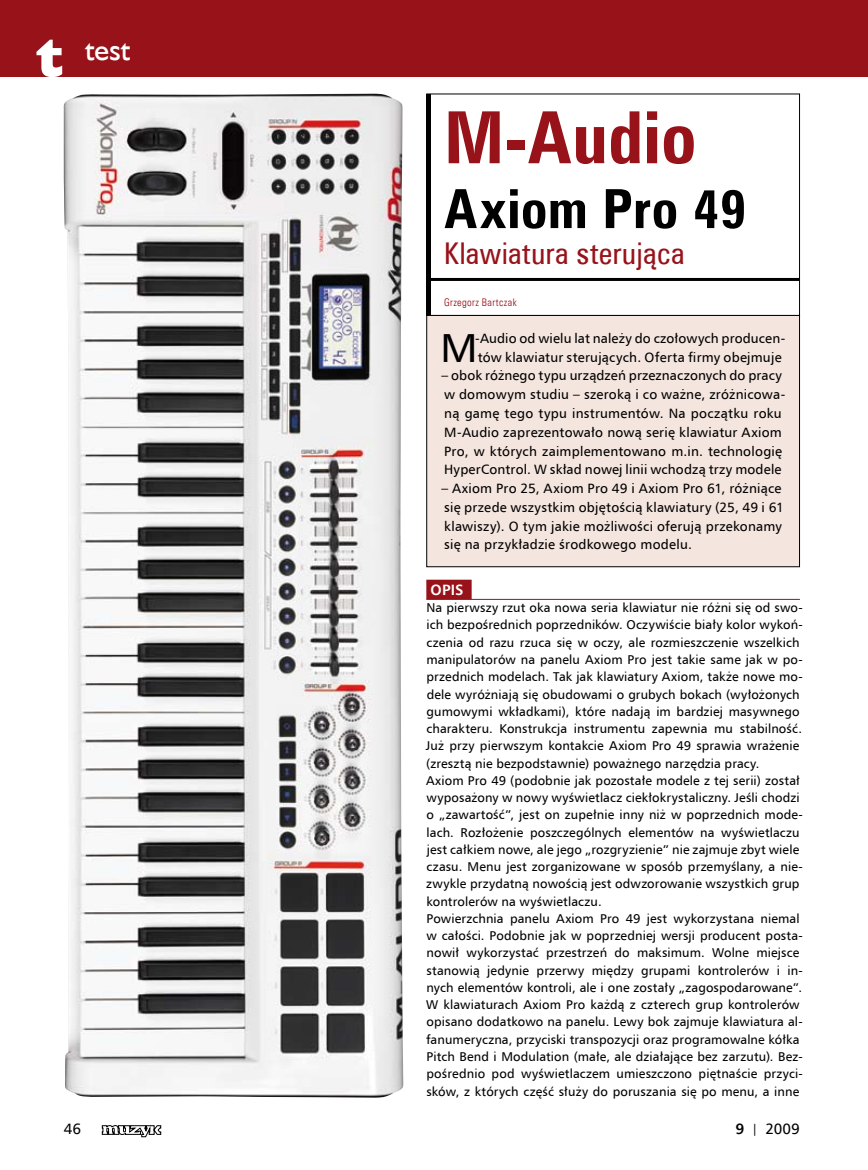
<style>
.page{position:relative;width:868px;height:1170px;background:#fff}
.page>*{position:absolute;margin:0;border:0;box-sizing:border-box;transform-origin:0 0}
.t1{font:700 72px "Zurich Cn EU";letter-spacing:.005em;color:#98121a}
.t2{font:700 54px "Zurich Cn EU";letter-spacing:.01em;color:#000}
.t3{font:40.5px "Humnst 777 EU";color:#000}
.t4{font:30px "Zurich Cn EU";letter-spacing:.015em;color:#98121a}
.t5{font:30px "Humanst 521 EU";color:#fff}
.t6{font:15px "Humnst 777 EU";letter-spacing:.01em;color:#000}
.t7{font:700 15px "Humnst 777 EU";color:#fff}
.t8{font:13.5px/18.8px "Humnst 777 EU";letter-spacing:.015em;color:#000}
.t9{font:12.75px/17.2px "Humnst 777 EU";letter-spacing:.01em;color:#000}
.t10{font:10.5px "Zurich Lt Cn EU";letter-spacing:.035em;color:#98121a}
.s1{font-family:"Humanst 521 X Bd EU";font-size:54px}
.s2{font-weight:700}
.s3{font-size:12px}
</style>
<div class="page">
<hr style="left:867px;top:0;width:1px;height:1169px;background:#f9f2ee">
<hr style="left:426px;top:94px;width:4px;height:221px;background:#000">
<hr style="left:427px;top:278px;width:372px;height:3px;background:#000">
<div style="left:426px;top:94px;width:373px;height:222px;border:1px solid #000"></div>
<div style="left:426px;top:315px;width:373px;height:251px;background:#f4e5de"></div>
<div style="left:426px;top:315px;width:373px;height:252px;border:1px solid #000"></div>
<img style="left:64px;top:94px;width:340px;height:1003px">
<div style="left:426px;top:579px;width:45px;height:20px;background:#98121a"></div>
<hr style="left:426px;top:599px;width:373px;height:1px;background:#98121a">
<svg style="left:102px;top:1125px;width:59px;height:11px"></svg>
<div style="left:0;top:0;width:867px;height:77px;background:#98121a"></div>
<hr style="left:867px;top:0;width:1px;height:77px;background:#98121a">
<h3 class="t5" style="left:37px;top:31px;width:95px"><span class="s1">t</span> test</h3>
<h1 class="t1" style="left:444px;top:93px;width:254px">M-Audio</h1>
<h2 class="t2" style="left:444px;top:175px;width:304px">Axiom Pro 49</h2>
<h3 class="t4" style="left:444px;top:235px;width:242px">Klawiatura sterująca</h3>
<p class="t10" style="left:444px;top:296px;width:74px">Grzegorz Bartczak</p>
<h3 class="t3" style="left:440px;top:322px;width:39px">M</h3>
<p class="t8" style="left:475px;top:328px;width:311px">-Audio od wielu lat należy do czołowych producen&shy;tów klawiatur sterujących. Oferta firmy obejmuje</p>
<p class="t8" style="left:441px;top:366px;width:345px">– obok różnego typu urządzeń przeznaczonych do pracy w domowym studiu – szeroką i co ważne, zróżnicowa&shy;ną gamę tego typu instrumentów. Na początku roku M-Audio zaprezentowało nową serię klawiatur Axiom Pro, w których zaimplementowano m.in. technologię HyperControl. W skład nowej linii wchodzą trzy modele</p>
<p class="t8" style="left:441px;top:478px;width:344px">– Axiom Pro 25, Axiom Pro 49 i Axiom Pro 61, różniące się przede wszystkim objętością klawiatury (25, 49 i 61 klawiszy). O tym jakie możliwości oferują przekonamy się na przykładzie środkowego modelu.</p>
<p class="t7" style="left:430px;top:580px;width:34px">OPIS</p>
<p class="t9" style="left:426px;top:599px;width:378px">Na pierwszy rzut oka nowa seria klawiatur nie różni się od swo&shy;ich bezpośrednich poprzedników. Oczywiście biały kolor wykoń&shy;czenia od razu rzuca się w oczy, ale rozmieszczenie wszelkich manipulatorów na panelu Axiom Pro jest takie same jak w po&shy;przednich modelach. Tak jak klawiatury Axiom, także nowe mo&shy;dele wyróżniają się obudowami o grubych bokach (wyłożonych gumowymi wkładkami), które nadają im bardziej masywnego charakteru. Konstrukcja instrumentu zapewnia mu stabilność.<br>Już przy pierwszym kontakcie Axiom Pro 49 sprawia wrażenie (zresztą nie bezpodstawnie) poważnego narzędzia pracy.<br>Axiom Pro 49 (podobnie jak pozostałe modele z tej serii) został wyposażony w nowy wyświetlacz ciekłokrystaliczny. Jeśli chodzi o „zawartość”, jest on zupełnie inny niż w poprzednich mode&shy;lach. Rozłożenie poszczególnych elementów na wyświetlaczu jest całkiem nowe, ale jego „rozgryzienie” nie zajmuje zbyt wiele czasu. Menu jest zorganizowane w sposób przemyślany, a nie&shy;zwykle przydatną nowością jest odwzorowanie wszystkich grup kontrolerów na wyświetlaczu.<br>Powierzchnia panelu Axiom Pro 49 jest wykorzystana niemal w całości. Podobnie jak w poprzedniej wersji producent posta&shy;nowił wykorzystać przestrzeń do maksimum. Wolne miejsce stanowią jedynie przerwy między grupami kontrolerów i in&shy;nych elementów kontroli, ale i one zostały „zagospodarowane”.<br>W klawiaturach Axiom Pro każdą z czterech grup kontrolerów opisano dodatkowo na panelu. Lewy bok zajmuje klawiatura al&shy;fanumeryczna, przyciski transpozycji oraz programowalne kółka Pitch Bend i Modulation (małe, ale działające bez zarzutu). Bez&shy;pośrednio pod wyświetlaczem umieszczono piętnaście przyci&shy;sków, z których część służy do poruszania się po menu, a inne</p>
<p class="t6" style="left:64px;top:1119px;width:19px">46</p>
<p class="t6" style="left:735px;top:1119px;width:66px"><span class="s2">9</span> <span class="s3">|</span> 2009</p>
</div>
